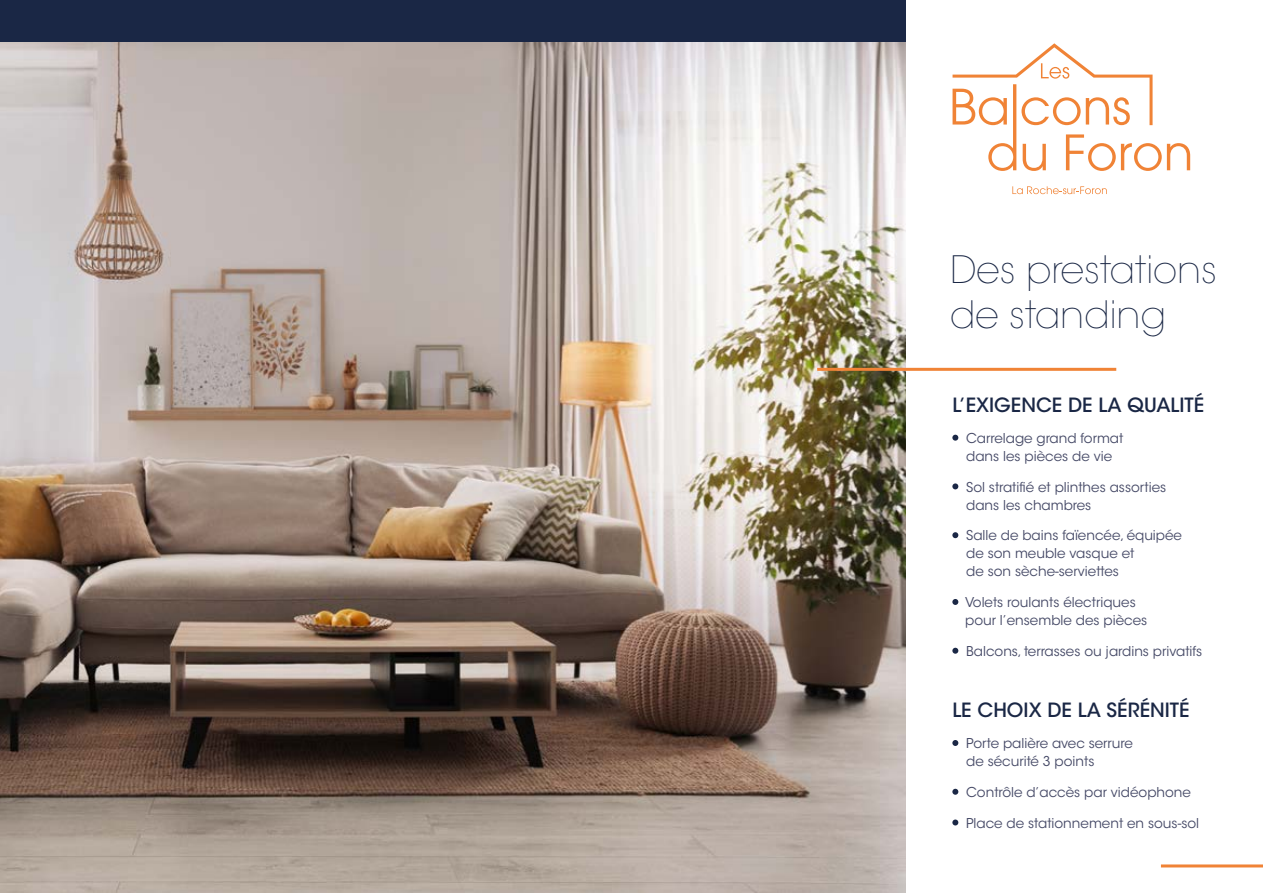
<style>
.page{position:relative;width:1263px;height:893px;background:#fff}
.page>*{position:absolute;margin:0;border:0;box-sizing:border-box;transform-origin:0 0}
.t1{font:200 37.5px/45px "ITC Avant Garde Std";color:#1a2745}
.t2{font:500 19.5px "ITC Avant Garde Std";color:#1a2745}
.t3{font:13.5px/18px "ITC Avant Garde Std";color:#454966}
</style>
<div class="page">
<div style="left:0;top:0;width:906px;height:893px;background:#1a2745"></div>
<svg style="left:952px;top:435px;width:6px;height:6px"></svg>
<svg style="left:952px;top:483px;width:6px;height:6px"></svg>
<svg style="left:952px;top:532px;width:6px;height:6px"></svg>
<svg style="left:952px;top:599px;width:6px;height:6px"></svg>
<svg style="left:952px;top:648px;width:6px;height:6px"></svg>
<svg style="left:952px;top:740px;width:6px;height:6px"></svg>
<svg style="left:952px;top:789px;width:6px;height:6px"></svg>
<svg style="left:952px;top:819px;width:6px;height:6px"></svg>
<svg style="left:1012px;top:186px;width:95px;height:8px"></svg>
<svg style="left:952px;top:43px;width:238px;height:128px"></svg>
<hr style="left:1161px;top:864px;width:102px;height:3px;background:#f08336">
<img style="left:0;top:43px;width:906px;height:850px">
<hr style="left:817px;top:368px;width:299px;height:3px;background:#f08336">
<h1 class="t1" style="left:950px;top:248px;width:268px">Des prestations de standing</h1>
<h2 class="t2" style="left:952px;top:393px;width:253px">L’EXIGENCE DE LA QUALITÉ</h2>
<p class="t3" style="left:966px;top:429px;width:159px">Carrelage grand format dans les pièces de vie</p>
<p class="t3" style="left:966px;top:478px;width:202px">Sol stratifié et plinthes assorties dans les chambres</p>
<p class="t3" style="left:966px;top:527px;width:217px">Salle de bains faïencée, équipée de son meuble vasque et<br>de son sèche-serviettes</p>
<p class="t3" style="left:965px;top:593px;width:184px">Volets roulants électriques pour l’ensemble des pièces</p>
<p class="t3" style="left:966px;top:642px;width:238px">Balcons, terrasses ou jardins privatifs</p>
<h2 class="t2" style="left:952px;top:698px;width:239px">LE CHOIX DE LA SÉRÉNITÉ</h2>
<p class="t3" style="left:966px;top:734px;width:168px">Porte palière avec serrure de sécurité 3 points</p>
<p class="t3" style="left:966px;top:783px;width:226px">Contrôle d’accès par vidéophone</p>
<p class="t3" style="left:966px;top:814px;width:234px">Place de stationnement en sous-sol</p>
</div>
